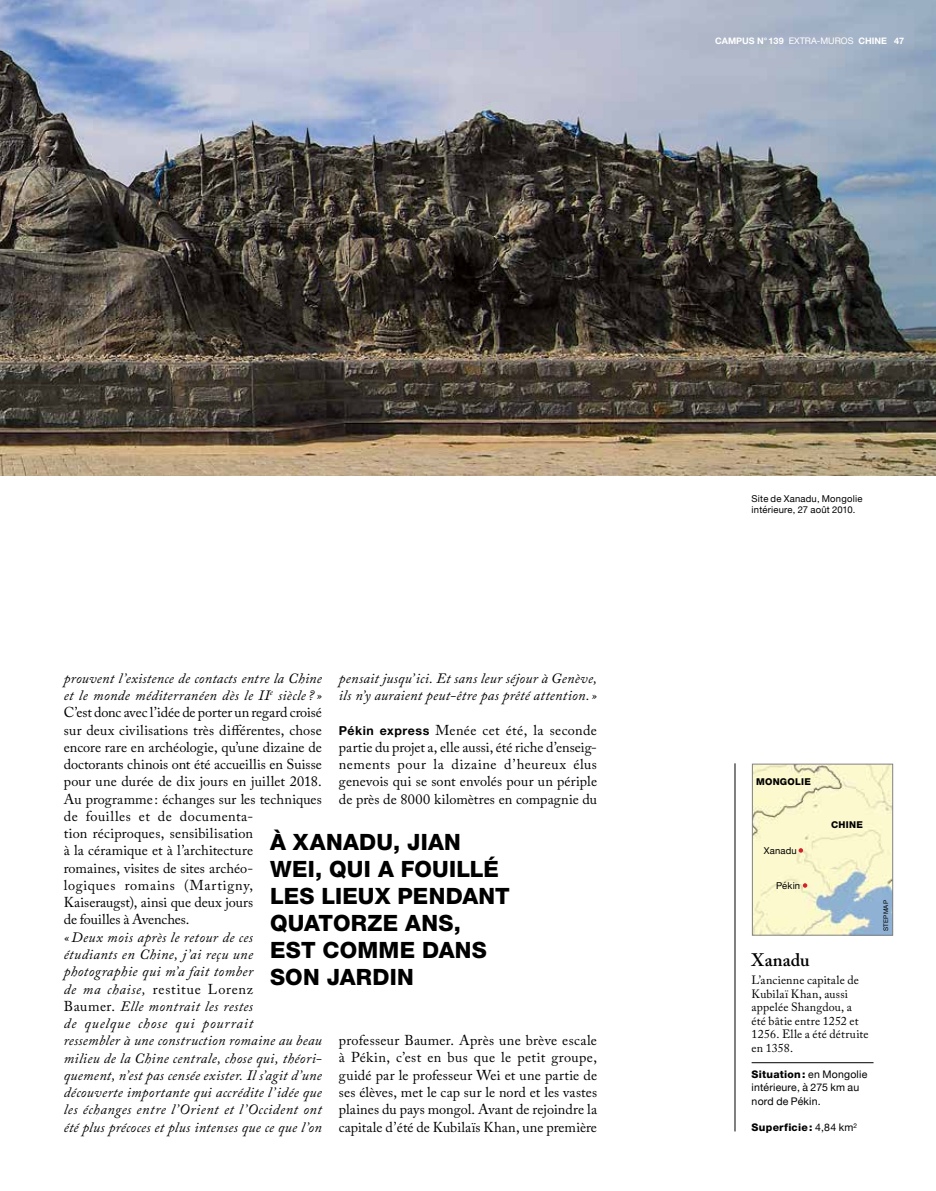
<style>
.page{position:relative;width:936px;height:1191px;background:#fff}
.page>*{position:absolute;margin:0;border:0;box-sizing:border-box;transform-origin:0 0}
.t1{font:800 22.5px/27px "Helvetica Neue";letter-spacing:.01em;color:#000}
.t2{font:600 18px "Adobe Caslon Pro";letter-spacing:.005em;color:#000}
.t3{font:14.25px/17.2px "Adobe Caslon Pro";letter-spacing:.005em;color:#000;text-align:justify}
.t4{font:italic 14.25px/17.2px "Adobe Caslon Pro";letter-spacing:.025em;color:#000}
.t5{font:12px/13.5px "Adobe Caslon Pro";letter-spacing:.01em;color:#000}
.t6{font:10.5px/13.5px "Helvetica Neue";letter-spacing:.02em;color:#000}
.t7{font:800 10.5px "Helvetica Neue";letter-spacing:.02em;color:#000}
.t8{font:9.45px/11.2px "Helvetica Neue";letter-spacing:.02em;color:#000}
.t9{font:800 9.45px "Helvetica Neue";letter-spacing:.03em;color:#000}
.t10{font:700 9px "Helvetica Neue";color:#fff}
.t11{font:6.3px "Helvetica Neue";letter-spacing:.035em;color:#000}
.s1{font-weight:400}
.s2{font-style:italic}
.s3{font-style:normal}
.s4{font-family:"Helvetica Neue";font-weight:700;font-size:12.3px}
.s5{font-weight:800}
</style>
<div class="page">
<img style="left:0;top:0;width:935px;height:476px">
<hr style="left:751px;top:1062px;width:122px;height:1px;background:#000">
<hr style="left:734px;top:763px;width:1px;height:368px;background:#000">
<img style="left:754px;top:766px;width:136px;height:167px">
<div style="left:752px;top:764px;width:140px;height:171px;border:1px solid #808285"></div>
<svg style="left:798px;top:848px;width:5px;height:4px"></svg>
<svg style="left:802px;top:883px;width:5px;height:4px"></svg>
<p class="t10" style="left:715px;top:36px;width:190px">CAMPUS N°139 <span class="s1">EXTRA-MUROS</span> CHINE 47</p>
<p class="t3" style="left:64px;top:669px;width:259px;text-align:left"><span class="s2">prouvent l’existence de contacts entre la Chine et le monde méditerranéen dès le II</span><sup>e</sup> <span class="s2">siècle ? » </span>C’est donc avec l’idée de porter un regard croisé sur deux civilisations très différentes, chose encore rare en archéologie, qu’une dizaine de doctorants chinois ont été accueillis en Suisse pour une durée de dix jours en juillet 2018.<br>Au programme : échanges sur les techniques de fouilles et de documenta-<br>tion réciproques, sensibilisation<br>à la céramique et à l’architecture<br>romaines, visites de sites archéo-<br>logiques romains (Martigny, Kaiseraugst), ainsi que deux jours<br>de fouilles à Avenches.</p>
<p class="t4" style="left:64px;top:928px;width:259px">« Deux mois après le retour de ces<br>étudiants en Chine, j’ai reçu une photographie qui m’a fait tomber<br>de ma chaise, <span class="s3">restitue Lorenz<br>Baumer.</span> Elle montrait les restes<br>de quelque chose qui pourrait<br>ressembler à une construction romaine au beau milieu de la Chine centrale, chose qui, théori&shy;quement, n’est pas censée exister. Il s’agit d’une découverte importante qui accrédite l’idée que les échanges entre l’Orient et l’Occident ont été plus précoces et plus intenses que ce que l’on</p>
<p class="t4" style="left:339px;top:669px;width:259px">pensait jusqu’ici. Et sans leur séjour à Genève, ils n’y auraient peut-être pas prêté attention.»</p>
<p class="t3" style="left:339px;top:721px;width:259px"><span class="s4">Pékin express</span> Menée cet été, la seconde partie du projet a, elle aussi, été riche d’enseig&shy;nements pour la dizaine d’heureux élus genevois qui se sont envolés pour un périple de près de 8000 kilomètres en compagnie du</p>
<h1 class="t1" style="left:270px;top:828px;width:241px">À XANADU, JIAN<br>WEI, QUI A FOUILLÉ<br>LES LIEUX PENDANT<br>QUATORZE ANS,<br>EST COMME DANS<br>SON JARDIN</h1>
<p class="t3" style="left:339px;top:1031px;width:260px">professeur Baumer. Après une brève escale à Pékin, c’est en bus que le petit groupe, guidé par le professeur Wei et une partie de ses élèves, met le cap sur le nord et les vastes plaines du pays mongol. Avant de rejoindre la capitale d’été de Kubilaïs Khan, une première</p>
<p class="t8" style="left:751px;top:493px;width:112px">Site de Xanadu, Mongolie intérieure, 27 août 2010.</p>
<p class="t9" style="left:756px;top:776px;width:56px">MONGOLIE</p>
<p class="t8" style="left:763px;top:846px;width:35px">Xanadu</p>
<p class="t8" style="left:776px;top:881px;width:26px">Pékin</p>
<p class="t9" style="left:830px;top:818px;width:33px">CHINE</p>
<p class="t2" style="left:751px;top:949px;width:60px">Xanadu</p>
<p class="t5" style="left:751px;top:973px;width:118px">L’ancienne capitale de<br>Kubilaï Khan, aussi appelée Shangdou, a été bâtie entre 1252 et<br>1256. Elle a été détruite en 1358.</p>
<p class="t6" style="left:751px;top:1068px;width:117px"><span class="s5">Situation:</span> en Mongolie intérieure, à 275 km au nord de Pékin.</p>
<p class="t7" style="left:751px;top:1121px;width:107px">Superficie: <span class="s1">4,84 km</span><sup>2</sup></p>
<p class="t11" style="left:881px;top:931px;width:33px;rotate:-90deg">STEPMAP</p>
</div>
